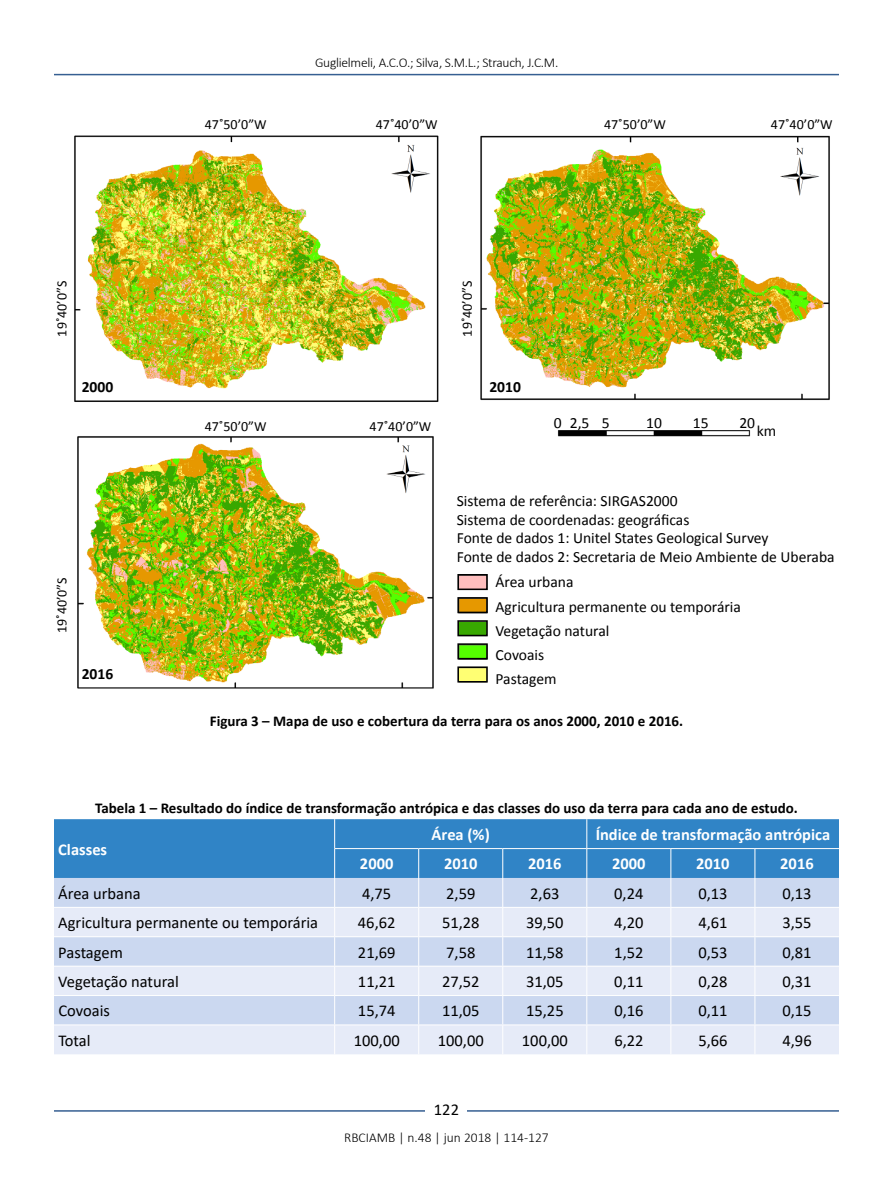
<style>
.page{position:relative;width:893px;height:1191px;background:#fff}
.page>*{position:absolute;margin:0;border:0;box-sizing:border-box;transform-origin:0 0}
.t1{font:16.5px "Calibri";color:#000}
.t2{font:700 16.5px "Calibri";color:#fff}
.t3{font:15.6px/18.8px "Calibri";color:#000}
.t4{font:700 15.6px "Calibri";color:#000}
.t5{font:700 15px "Calibri";color:#000}
.t6{font:13.95px "Calibri";color:#000}
.t7{font:300 13.5px "Calibri";letter-spacing:-.02em;color:#000}
.t8{font:300 13.5px "Calibri";color:#000}
</style>
<div class="page">
<hr style="left:54px;top:74px;width:785px;height:1px;background:#365f92">
<hr style="left:54px;top:1110px;width:785px;height:1px;background:#365f92">
<div style="left:426px;top:1096px;width:41px;height:26px;background:#fff"></div>
<img style="left:74px;top:135px;width:756px;height:554px">
<div style="left:491px;top:571px;width:284px;height:124px;background:#fff"></div>
<div style="left:453px;top:457px;width:386px;height:111px;background:#fff"></div>
<div style="left:447px;top:134px;width:27px;height:263px;background:#fff"></div>
<div style="left:487px;top:361px;width:52px;height:36px;background:#fff"></div>
<div style="left:79px;top:371px;width:55px;height:26px;background:#fff"></div>
<div style="left:82px;top:655px;width:55px;height:27px;background:#fff"></div>
<div style="left:186px;top:406px;width:267px;height:27px;background:#fff"></div>
<div style="left:546px;top:408px;width:214px;height:21px;background:#fff"></div>
<div style="left:753px;top:419px;width:36px;height:21px;background:#fff"></div>
<div style="left:457px;top:574px;width:31px;height:16px;border:2px solid #000"></div>
<div style="left:457px;top:597px;width:31px;height:16px;border:2px solid #000"></div>
<div style="left:457px;top:620px;width:31px;height:16px;border:2px solid #000"></div>
<div style="left:457px;top:643px;width:31px;height:16px;border:2px solid #000"></div>
<div style="left:457px;top:666px;width:31px;height:16px;border:2px solid #000"></div>
<div style="left:54px;top:819px;width:785px;height:59px;background:#3084c6"></div>
<div style="left:54px;top:878px;width:785px;height:29px;background:#cbd8f0"></div>
<svg style="left:54px;top:908px;width:785px;height:146px;background:#dbe3f4"></svg>
<hr style="left:334px;top:848px;width:85px;height:1px;background:#fff">
<hr style="left:419px;top:848px;width:84px;height:1px;background:#fff">
<hr style="left:503px;top:848px;width:84px;height:1px;background:#fff">
<hr style="left:587px;top:848px;width:84px;height:1px;background:#fff">
<hr style="left:671px;top:848px;width:84px;height:1px;background:#fff">
<hr style="left:755px;top:848px;width:84px;height:1px;background:#fff">
<hr style="left:54px;top:936px;width:281px;height:1px;background:#fff">
<hr style="left:335px;top:936px;width:84px;height:1px;background:#fff">
<hr style="left:419px;top:936px;width:84px;height:1px;background:#fff">
<hr style="left:503px;top:936px;width:84px;height:1px;background:#fff">
<hr style="left:587px;top:936px;width:84px;height:1px;background:#fff">
<hr style="left:671px;top:936px;width:84px;height:1px;background:#fff">
<hr style="left:755px;top:936px;width:84px;height:1px;background:#fff">
<hr style="left:54px;top:965px;width:281px;height:1px;background:#fff">
<hr style="left:335px;top:965px;width:84px;height:1px;background:#fff">
<hr style="left:419px;top:965px;width:84px;height:1px;background:#fff">
<hr style="left:503px;top:965px;width:84px;height:1px;background:#fff">
<hr style="left:587px;top:965px;width:84px;height:1px;background:#fff">
<hr style="left:671px;top:965px;width:84px;height:1px;background:#fff">
<hr style="left:755px;top:965px;width:84px;height:1px;background:#fff">
<hr style="left:54px;top:995px;width:281px;height:1px;background:#fff">
<hr style="left:335px;top:995px;width:84px;height:1px;background:#fff">
<hr style="left:419px;top:995px;width:84px;height:1px;background:#fff">
<hr style="left:503px;top:995px;width:84px;height:1px;background:#fff">
<hr style="left:587px;top:995px;width:84px;height:1px;background:#fff">
<hr style="left:671px;top:995px;width:84px;height:1px;background:#fff">
<hr style="left:755px;top:995px;width:84px;height:1px;background:#fff">
<hr style="left:54px;top:1024px;width:281px;height:1px;background:#fff">
<hr style="left:335px;top:1024px;width:84px;height:1px;background:#fff">
<svg style="left:334px;top:819px;width:1px;height:235px"></svg>
<hr style="left:419px;top:1024px;width:84px;height:1px;background:#fff">
<svg style="left:418px;top:849px;width:1px;height:205px"></svg>
<hr style="left:503px;top:1024px;width:84px;height:1px;background:#fff">
<svg style="left:502px;top:849px;width:1px;height:205px"></svg>
<hr style="left:587px;top:1024px;width:84px;height:1px;background:#fff">
<svg style="left:586px;top:819px;width:1px;height:235px"></svg>
<hr style="left:671px;top:1024px;width:84px;height:1px;background:#fff">
<svg style="left:670px;top:849px;width:1px;height:205px"></svg>
<hr style="left:755px;top:1024px;width:84px;height:1px;background:#fff">
<svg style="left:754px;top:849px;width:1px;height:205px"></svg>
<p class="t6" style="left:205px;top:116px;width:63px">47˚50’0”W</p>
<p class="t7" style="left:315px;top:54px;width:245px">Guglielmeli, A.C.O.; Silva, S.M.L.; Strauch, J.C.M.</p>
<p class="t6" style="left:376px;top:116px;width:63px">47˚40’0”W</p>
<p class="t6" style="left:604px;top:116px;width:63px">47˚50’0”W</p>
<p class="t6" style="left:771px;top:116px;width:63px">47˚40’0”W</p>
<p class="t6" style="left:53px;top:336px;width:57px;rotate:-90deg">19˚40’0”S</p>
<p class="t6" style="left:458px;top:336px;width:57px;rotate:-90deg">19˚40’0”S</p>
<p class="t4" style="left:82px;top:377px;width:33px">2000</p>
<p class="t4" style="left:489px;top:377px;width:33px">2010</p>
<p class="t6" style="left:205px;top:418px;width:63px">47˚50’0”W</p>
<p class="t6" style="left:370px;top:418px;width:63px">47˚40’0”W</p>
<p class="t3" style="left:554px;top:413px;width:57px">0 2,5 5</p>
<p class="t3" style="left:646px;top:413px;width:17px">10</p>
<p class="t3" style="left:693px;top:413px;width:17px">15</p>
<p class="t3" style="left:739px;top:413px;width:17px">20</p>
<p class="t3" style="left:757px;top:421px;width:21px">km</p>
<p class="t6" style="left:53px;top:633px;width:57px;rotate:-90deg">19˚40’0”S</p>
<p class="t4" style="left:82px;top:664px;width:33px">2016</p>
<p class="t3" style="left:457px;top:491px;width:379px">Sistema de referência: SIRGAS2000<br>Sistema de coordenadas: geográficas<br>Fonte de dados 1: Unitel States Geological Survey<br>Fonte de dados 2: Secretaria de Meio Ambiente de Uberaba</p>
<p class="t3" style="left:496px;top:570px;width:247px;line-height:24.9px">Área urbana<br>Agricultura permanente ou temporária</p>
<p class="t3" style="left:496px;top:619px;width:115px;line-height:23.9px">Vegetação natural<br>Covoais</p>
<p class="t3" style="left:496px;top:669px;width:62px">Pastagem</p>
<p class="t5" style="left:210px;top:710px;width:475px">Figura 3 – Mapa de uso e cobertura da terra para os anos 2000, 2010 e 2016.</p>
<p class="t5" style="left:95px;top:797px;width:704px">Tabela 1 – Resultado do índice de transformação antrópica e das classes do uso da terra para cada ano de estudo.</p>
<p class="t2" style="left:58px;top:837px;width:50px">Classes</p>
<p class="t2" style="left:432px;top:823px;width:60px">Área (%)</p>
<p class="t2" style="left:596px;top:823px;width:236px">Índice de transformação antrópica</p>
<p class="t2" style="left:360px;top:852px;width:35px">2000</p>
<p class="t2" style="left:444px;top:852px;width:35px">2010</p>
<p class="t2" style="left:528px;top:852px;width:35px">2016</p>
<p class="t2" style="left:612px;top:852px;width:35px">2000</p>
<p class="t2" style="left:696px;top:852px;width:35px">2010</p>
<p class="t2" style="left:780px;top:852px;width:35px">2016</p>
<p class="t1" style="left:58px;top:882px;width:84px">Área urbana</p>
<p class="t1" style="left:362px;top:882px;width:31px">4,75</p>
<p class="t1" style="left:446px;top:882px;width:31px">2,59</p>
<p class="t1" style="left:530px;top:882px;width:31px">2,63</p>
<p class="t1" style="left:614px;top:882px;width:31px">0,24</p>
<p class="t1" style="left:698px;top:882px;width:31px">0,13</p>
<p class="t1" style="left:782px;top:882px;width:31px">0,13</p>
<p class="t1" style="left:58px;top:911px;width:261px">Agricultura permanente ou temporária</p>
<p class="t1" style="left:358px;top:911px;width:39px">46,62</p>
<p class="t1" style="left:442px;top:911px;width:39px">51,28</p>
<p class="t1" style="left:526px;top:911px;width:39px">39,50</p>
<p class="t1" style="left:614px;top:911px;width:31px">4,20</p>
<p class="t1" style="left:698px;top:911px;width:31px">4,61</p>
<p class="t1" style="left:782px;top:911px;width:31px">3,55</p>
<p class="t1" style="left:58px;top:940px;width:66px">Pastagem</p>
<p class="t1" style="left:358px;top:940px;width:39px">21,69</p>
<p class="t1" style="left:446px;top:940px;width:31px">7,58</p>
<p class="t1" style="left:526px;top:940px;width:39px">11,58</p>
<p class="t1" style="left:614px;top:940px;width:31px">1,52</p>
<p class="t1" style="left:698px;top:940px;width:31px">0,53</p>
<p class="t1" style="left:782px;top:940px;width:31px">0,81</p>
<p class="t1" style="left:58px;top:970px;width:122px">Vegetação natural</p>
<p class="t1" style="left:358px;top:970px;width:39px">11,21</p>
<p class="t1" style="left:442px;top:970px;width:39px">27,52</p>
<p class="t1" style="left:526px;top:970px;width:39px">31,05</p>
<p class="t1" style="left:614px;top:970px;width:31px">0,11</p>
<p class="t1" style="left:698px;top:970px;width:31px">0,28</p>
<p class="t1" style="left:782px;top:970px;width:31px">0,31</p>
<p class="t1" style="left:58px;top:999px;width:53px">Covoais</p>
<p class="t1" style="left:358px;top:999px;width:39px">15,74</p>
<p class="t1" style="left:442px;top:999px;width:39px">11,05</p>
<p class="t1" style="left:526px;top:999px;width:39px">15,25</p>
<p class="t1" style="left:614px;top:999px;width:31px">0,16</p>
<p class="t1" style="left:698px;top:999px;width:31px">0,11</p>
<p class="t1" style="left:782px;top:999px;width:31px">0,15</p>
<p class="t1" style="left:58px;top:1029px;width:34px">Total</p>
<p class="t1" style="left:354px;top:1029px;width:47px">100,00</p>
<p class="t1" style="left:438px;top:1029px;width:47px">100,00</p>
<p class="t1" style="left:522px;top:1029px;width:47px">100,00</p>
<p class="t1" style="left:614px;top:1029px;width:31px">6,22</p>
<p class="t1" style="left:698px;top:1029px;width:31px">5,66</p>
<p class="t1" style="left:782px;top:1029px;width:31px">4,96</p>
<p class="t1" style="left:434px;top:1098px;width:27px">122</p>
<p class="t8" style="left:344px;top:1129px;width:206px">RBCIAMB | n.48 | jun 2018 | 114-127</p>
</div>
